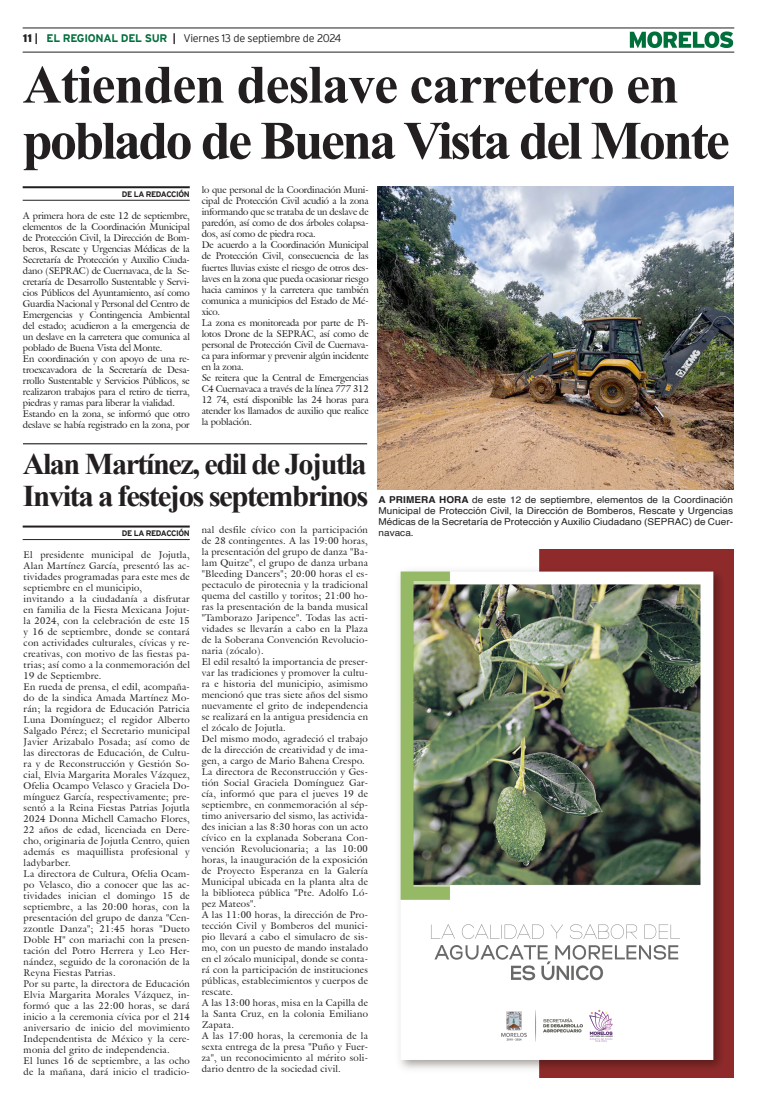
<style>
.page{position:relative;width:757px;height:1106px;background:#fff}
.page>*{position:absolute;margin:0;border:0;box-sizing:border-box;transform-origin:0 0}
.Cabeza_01{font:700 54px "Times New Roman";letter-spacing:-.04em;color:#231f20}
.Cabeza_01-2{font:700 54px "Times New Roman";letter-spacing:-.02em;color:#231f20}
.Cabeza_03{font:700 30px "Times New Roman";letter-spacing:-.05em;color:#231f20}
.t1{font:300 11px "Interstate";letter-spacing:-.025em;color:#231f20}
.t2{font:9.5px/11px "Galliard IT Cby BT";letter-spacing:.03em;color:#231f20;text-align:justify}
.Pie_de_foto{font:9.5px/11px "Helvetica";letter-spacing:.005em;color:#231f20;text-align:justify;scale:1.05 1}
.t3{font:9.5px/11px "Galliard IT Cby BT";letter-spacing:-.01em;color:#231f20}
.t4{font:700 8px "Interstate";letter-spacing:-.05em;color:#231f20}
.s1{font-weight:900}
.s2{font-weight:700}
.s3{font-weight:700;color:#006f3c}
</style>
<div class="page">
<hr style="left:23px;top:28px;width:711px;height:1px;background:#231f20">
<hr style="left:23px;top:52px;width:711px;height:1px;background:#231f20">
<svg style="left:630px;top:31px;width:103px;height:17px"></svg>
<img style="left:399px;top:549px;width:335px;height:528px">
<hr style="left:23px;top:186px;width:167px;height:2px;background:#231f20">
<hr style="left:23px;top:200px;width:167px;height:1px;background:#231f20">
<hr style="left:23px;top:443px;width:344px;height:1px;background:#000">
<hr style="left:23px;top:525px;width:167px;height:2px;background:#231f20">
<hr style="left:23px;top:539px;width:167px;height:1px;background:#231f20">
<img style="left:377px;top:186px;width:356px;height:303px">
<p class="t1" style="left:23px;top:32px;width:320px"><span class="s1">11</span> <span class="s2">|</span> <span class="s3">EL REGIONAL DEL SUR</span> <span class="s2">|</span> Viernes 13 de septiembre de 2024</p>
<p class="Cabeza_01-2" style="left:23px;top:46px;width:658px">Atienden deslave carretero en</p>
<p class="Cabeza_01" style="left:23px;top:102px;width:708px">poblado de Buena Vista del Monte</p>
<p class="t4" style="left:122px;top:189px;width:69px">DE LA REDACCIÓN</p>
<p class="t2" style="left:202px;top:185px;width:168px">lo que personal de la Coordinación Muni&shy;cipal de Protección Civil acudió a la zona informando que se trataba de un deslave de paredón, así como de dos árboles colapsa&shy;dos, así como de piedra roca.</p>
<p class="t2" style="left:202px;top:240px;width:168px">De acuerdo a la Coordinación Municipal de Protección Civil, consecuencia de las fuertes lluvias existe el riesgo de otros des&shy;laves en la zona que pueda ocasionar riesgo hacia caminos y la carretera que también comunica a municipios del Estado de Mé&shy;xico.</p>
<p class="t2" style="left:202px;top:317px;width:168px">La zona es monitoreada por parte de Pi&shy;lotos Drone de la SEPRAC, así como de personal de Protección Civil de Cuernava&shy;ca para informar y prevenir algún incidente en la zona.</p>
<p class="t2" style="left:202px;top:372px;width:168px">Se reitera que la Central de Emergencias C4 Cuernavaca a través de la línea 777 312<br>12 74, está disponible las 24 horas para atender los llamados de auxilio que realice la población.</p>
<p class="t2" style="left:23px;top:210px;width:168px">A primera hora de este 12 de septiembre, elementos de la Coordinación Municipal de Protección Civil, la Dirección de Bom&shy;beros, Rescate y Urgencias Médicas de la Secretaría de Protección y Auxilio Ciuda&shy;dano (SEPRAC) de Cuernavaca, de la Se&shy;cretaría de Desarrollo Sustentable y Servi&shy;cios Públicos del Ayuntamiento, así como Guardia Nacional y Personal del Centro de Emergencias y Contingencia Ambiental del estado; acudieron a la emergencia de un deslave en la carretera que comunica al poblado de Buena Vista del Monte.</p>
<p class="t2" style="left:23px;top:353px;width:168px">En coordinación y con apoyo de una re&shy;troexcavadora de la Secretaría de Desa&shy;rrollo Sustentable y Servicios Públicos, se realizaron trabajos para el retiro de tierra, piedras y ramas para liberar la vialidad.</p>
<p class="t3" style="left:23px;top:408px;width:168px">Estando en la zona, se informó que otro deslave se había registrado en la zona, por</p>
<p class="Cabeza_03" style="left:23px;top:442px;width:346px">Alan Martínez, edil de Jojutla</p>
<p class="Cabeza_03" style="left:23px;top:474px;width:347px">Invita a festejos septembrinos</p>
<p class="t4" style="left:122px;top:529px;width:69px">DE LA REDACCIÓN</p>
<p class="t2" style="left:202px;top:524px;width:168px">nal desfile cívico con la participación de 28 contingentes. A las 19:00 horas, la presentación del grupo de danza "Ba&shy;lam Quitze", el grupo de danza urbana "Bleeding Dancers"; 20:00 horas el es&shy;pectaculo de pirotecnia y la tradicional quema del castillo y toritos; 21:00 ho&shy;ras la presentación de la banda musical "Tamborazo Jaripence". Todas las acti&shy;vidades se llevarán a cabo en la Plaza de la Soberana Convención Revolucio&shy;naria (zócalo).</p>
<p class="t2" style="left:202px;top:656px;width:168px">El edil resaltó la importancia de preser&shy;var las tradiciones y promover la cultu&shy;ra e historia del municipio, asimismo mencionó que tras siete años del sismo nuevamente el grito de independencia se realizará en la antigua presidencia en el zócalo de Jojutla.</p>
<p class="t2" style="left:202px;top:733px;width:168px">Del mismo modo, agradeció el trabajo de la dirección de creatividad y de ima&shy;gen, a cargo de Mario Bahena Crespo.</p>
<p class="t2" style="left:202px;top:766px;width:168px">La directora de Reconstrucción y Ges&shy;tión Social Graciela Domínguez Gar&shy;cía, informó que para el jueves 19 de septiembre, en conmemoración al sép&shy;timo aniversario del sismo, las activida&shy;des inician a las 8:30 horas con un acto cívico en la explanada Soberana Con&shy;vención Revolucionaria; a las 10:00 horas, la inauguración de la exposición de Proyecto Esperanza en la Galería Municipal ubicada en la planta alta de la biblioteca pública "Pte. Adolfo Ló&shy;pez Mateos".</p>
<p class="t2" style="left:202px;top:909px;width:168px">A las 11:00 horas, la dirección de Pro&shy;tección Civil y Bomberos del munici&shy;pio llevará a cabo el simulacro de sis&shy;mo, con un puesto de mando instalado en el zócalo municipal, donde se conta&shy;rá con la participación de instituciones públicas, establecimientos y cuerpos de rescate.</p>
<p class="t2" style="left:202px;top:997px;width:168px">A las 13:00 horas, misa en la Capilla de la Santa Cruz, en la colonia Emiliano Zapata.</p>
<p class="t2" style="left:202px;top:1030px;width:168px">A las 17:00 horas, la ceremonia de la sexta entrega de la presa "Puño y Fuer&shy;za", un reconocimiento al mérito soli&shy;dario dentro de la sociedad civil.</p>
<p class="t2" style="left:24px;top:549px;width:168px">El presidente municipal de Jojutla, Alan Martínez García, presentó las ac&shy;tividades programadas para este mes de septiembre en el municipio,</p>
<p class="t2" style="left:24px;top:593px;width:168px">invitando a la ciudadanía a disfrutar en familia de la Fiesta Mexicana Jojut&shy;la 2024, con la celebración de este 15 y 16 de septiembre, donde se contará con actividades culturales, cívicas y re&shy;creativas, con motivo de las fiestas pa&shy;trias; así como a la conmemoración del 19 de Septiembre.</p>
<p class="t2" style="left:24px;top:681px;width:168px">En rueda de prensa, el edil, acompaña&shy;do de la sindica Amada Martínez Mo&shy;rán; la regidora de Educación Patricia Luna Domínguez; el regidor Alberto Salgado Pérez; el Secretario municipal Javier Arizabalo Posada; así como de las directoras de Educación, de Cultu&shy;ra y de Reconstrucción y Gestión So&shy;cial, Elvia Margarita Morales Vázquez, Ofelia Ocampo Velasco y Graciela Do&shy;mínguez García, respectivamente; pre&shy;sentó a la Reina Fiestas Patrias Jojutla 2024 Donna Michell Camacho Flores, 22 años de edad, licenciada en Dere&shy;cho, originaria de Jojutla Centro, quien además es maquillista profesional y ladybarber.</p>
<p class="t2" style="left:24px;top:868px;width:168px">La directora de Cultura, Ofelia Ocam&shy;po Velasco, dio a conocer que las ac&shy;tividades inician el domingo 15 de septiembre, a las 20:00 horas, con la presentación del grupo de danza "Cen&shy;zzontle Danza"; 21:45 horas "Dueto Doble H" con mariachi con la presen&shy;tación del Potro Herrera y Leo Her&shy;nández, seguido de la coronación de la Reyna Fiestas Patrias.</p>
<p class="t2" style="left:24px;top:978px;width:168px">Por su parte, la directora de Educación Elvia Margarita Morales Vázquez, in&shy;formó que a las 22:00 horas, se dará inicio a la ceremonia cívica por el 214 aniversario de inicio del movimiento Independentista de México y la cere&shy;monia del grito de independencia.</p>
<p class="t2" style="left:24px;top:1055px;width:168px">El lunes 16 de septiembre, a las ocho de la mañana, dará inicio el tradicio-</p>
<p class="Pie_de_foto" style="left:378px;top:494px;width:339px"><span class="s2">A PRIMERA HORA</span> de este 12 de septiembre, elementos de la Coordinación Municipal de Protección Civil, la Dirección de Bomberos, Rescate y Urgencias Médicas de la Secretaría de Protección y Auxilio Ciudadano (SEPRAC) de Cuer&shy;navaca.</p>
</div>
